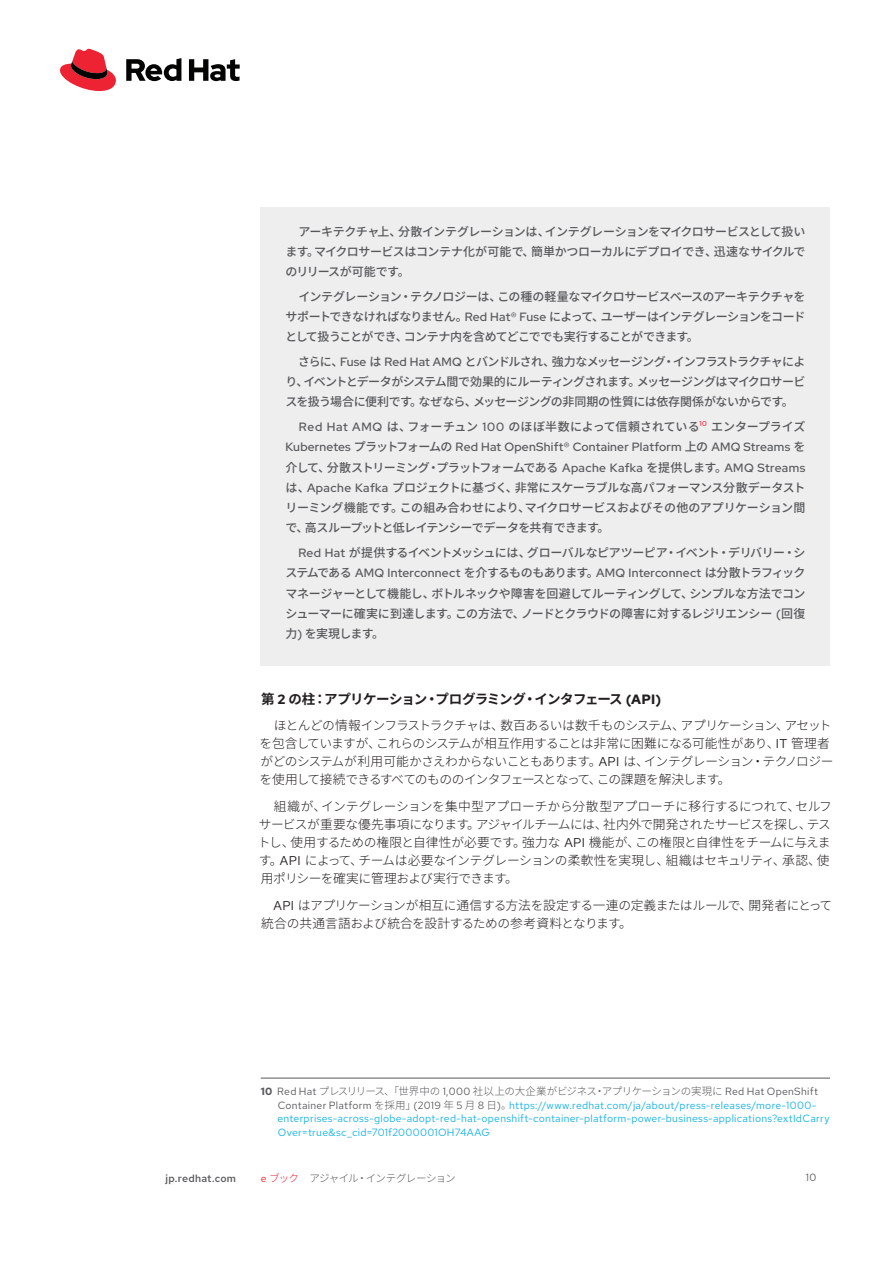
<style>
.page{position:relative;width:893px;height:1263px;background:#fff}
.page>*{position:absolute;margin:0;border:0;box-sizing:border-box;transform-origin:0 0}
.Main_-_Subhead_3{font:700 13.5px "Noto Sans CJ Kjp";letter-spacing:-.055em;color:#231f20}
.Main_-_Body{font:300 12.75px/18px "Noto Sans CJ Kjp";letter-spacing:-.035em;color:#231f20}
.Author_Name{font:500 12px/20.1px "Noto Sans CJ Kjp";letter-spacing:-.035em;color:#57585a;text-align:justify}
.Author_Name-2{font:500 12px "Noto Sans CJ Kjp";letter-spacing:-.005em;color:#57585a}
.Main_-_Footnote{font:10.5px/13.5px "Red Hat Text";letter-spacing:.025em;color:#13b1e8}
.Footer_-_Running_Foo{font:300 10.5px "Noto Sans CJ Kjp";letter-spacing:-.07em;color:#57585a}
.t1{font:500 10.5px "Red Hat Text";letter-spacing:.025em;color:#57585a}
.Footer_-_Running_Foo-2{font:10.5px "Red Hat Text";color:#57585a}
.Author_Name-3{font:500 7.05px "Red Hat Display";color:#ed2133}
.s1{font-family:"Red Hat Display"}
.s2{font-family:"Red Hat Text"}
.s3{font-family:"Red Hat Text";font-weight:400}
.s4{font-weight:700;color:#57585a}
.s5{color:#57585a}
.s6{font-family:"Noto Sans CJ Kjp";font-weight:300;color:#57585a}
.s7{font-family:"Red Hat Text";font-weight:400;color:#ed2133}
.s8{color:#ed2133}
</style>
<div class="page">
<div style="left:261px;top:207px;width:569px;height:458px;background:#eeeeef"></div>
<hr style="left:261px;top:1078px;width:569px;height:1px;background:#57585a">
<svg style="left:60px;top:49px;width:56px;height:42px"></svg>
<svg style="left:126px;top:58px;width:114px;height:23px"></svg>
<p class="Author_Name" style="left:286px;top:221px;width:521px;text-indent:13px">アーキテクチャ上、分散インテグレーションは、インテグレーションをマイクロサービスとして扱います。マイクロサービスはコンテナ化が可能で、簡単かつローカルにデプロイでき、迅速なサイクルでのリリースが可能です。</p>
<p class="Author_Name" style="left:286px;top:287px;width:521px;text-indent:13px">インテグレーション・テクノロジーは、この種の軽量なマイクロサービスベースのアーキテクチャをサポートできなければなりません。<span class="s1">Red Hat® Fuse</span> によって、ユーザーはインテグレーションをコードとして扱うことができ、コンテナ内を含めてどこででも実行することができます。</p>
<p class="Author_Name" style="left:286px;top:352px;width:521px;text-indent:13px">さらに、<span class="s1">Fuse</span> は <span class="s1">Red Hat AMQ</span> とバンドルされ、強力なメッセージング・インフラストラクチャにより、イベントとデータがシステム間で効果的にルーティングされます。メッセージングはマイクロサービスを扱う場合に便利です。なぜなら、メッセージングの非同期の性質には依存関係がないからです。</p>
<p class="Author_Name-2" style="left:299px;top:420px;width:402px"><span class="s1">Red Hat AMQ</span> は、フォーチュン <span class="s1">100</span> のほぼ半数によって信頼されている</p>
<p class="Author_Name-3" style="left:699px;top:418px;width:9px">10</p>
<p class="Author_Name" style="left:286px;top:417px;width:521px;text-indent:426px">エンタープライズ<span class="s1">Kubernetes</span> プラットフォームの <span class="s1">Red Hat OpenShift® Container Platform</span> 上の <span class="s1">AMQ Streams</span> を介して、分散ストリーミング・プラットフォームである <span class="s1">Apache Kafka</span> を提供します。<span class="s1">AMQ Streams</span>は、<span class="s1">Apache Kafka</span> プロジェクトに基づく、非常にスケーラブルな高パフォーマンス分散データストリーミング機能です。この組み合わせにより、マイクロサービスおよびその他のアプリケーション間で、高スループットと低レイテンシーでデータを共有できます。</p>
<p class="Author_Name" style="left:286px;top:543px;width:521px;text-indent:13px"><span class="s1">Red Hat</span> が提供するイベントメッシュには、グローバルなピアツーピア・イベント・デリバリー・システムである <span class="s1">AMQ Interconnect</span> を介するものもあります。<span class="s1">AMQ Interconnect</span> は分散トラフィックマネージャーとして機能し、ボトルネックや障害を回避してルーティングして、シンプルな方法でコンシューマーに確実に到達します。この方法で、ノードとクラウドの障害に対するレジリエンシー <span class="s1">(</span>回復力<span class="s1">)</span> を実現します。</p>
<p class="Main_-_Subhead_3" style="left:261px;top:691px;width:402px">第 <span class="s2">2</span> の柱：アプリケーション・プログラミング・インタフェース <span class="s2">(API)</span></p>
<p class="Main_-_Body" style="left:259px;top:717px;width:576px;text-indent:14px">ほとんどの情報インフラストラクチャは、数百あるいは数千ものシステム、アプリケーション、アセットを包含していますが、これらのシステムが相互作用することは非常に困難になる可能性があり、<span class="s3">IT</span> 管理者がどのシステムが利用可能かさえわからないこともあります。<span class="s3">API</span> は、インテグレーション・テクノロジーを使用して接続できるすべてのもののインタフェースとなって、この課題を解決します。</p>
<p class="Main_-_Body" style="left:258px;top:798px;width:575px;text-indent:16px">組織が、インテグレーションを集中型アプローチから分散型アプローチに移行するにつれて、セルフサービスが重要な優先事項になります。アジャイルチームには、社内外で開発されたサービスを探し、テストし、使用するための権限と自律性が必要です。強力な <span class="s3">API</span> 機能が、この権限と自律性をチームに与えます。<span class="s3">API</span> によって、チームは必要なインテグレーションの柔軟性を実現し、組織はセキュリティ、承認、使用ポリシーを確実に管理および実行できます。</p>
<p class="Main_-_Body" style="left:261px;top:897px;width:572px;text-indent:12px"><span class="s3">API</span> はアプリケーションが相互に通信する方法を設定する一連の定義またはルールで、開発者にとって統合の共通言語および統合を設計するための参考資料となります。</p>
<p class="Main_-_Footnote" style="left:277px;top:1084px;width:554px;text-indent:-17px"><span class="s4">10</span> <span class="s5">Red Hat</span> <span class="s6">プレスリリース、「世界中の</span> <span class="s5">1,000</span> <span class="s6">社以上の大企業がビジネス・アプリケーションの実現に</span> <span class="s5">Red Hat OpenShift Container Platform</span> <span class="s6">を採用」</span><span class="s5">(2019</span> <span class="s6">年</span> <span class="s5">5</span> <span class="s6">月</span> <span class="s5">8</span> <span class="s6">日</span><span class="s5">)</span><span class="s6">。</span>https://www.redhat.com/ja/about/press-releases/more-1000- enterprises-across-globe-adopt-red-hat-openshift-container-platform-power-business-applications?extIdCarry Over=true&amp;sc_cid=701f2000001OH74AAG</p>
<p class="t1" style="left:165px;top:1171px;width:72px">jp.redhat.com</p>
<p class="Footer_-_Running_Foo" style="left:261px;top:1172px;width:196px"><span class="s7">e</span> <span class="s8">ブック</span> アジャイル・インテグレーション</p>
<p class="Footer_-_Running_Foo-2" style="left:806px;top:1170px;width:12px">10</p>
</div>
